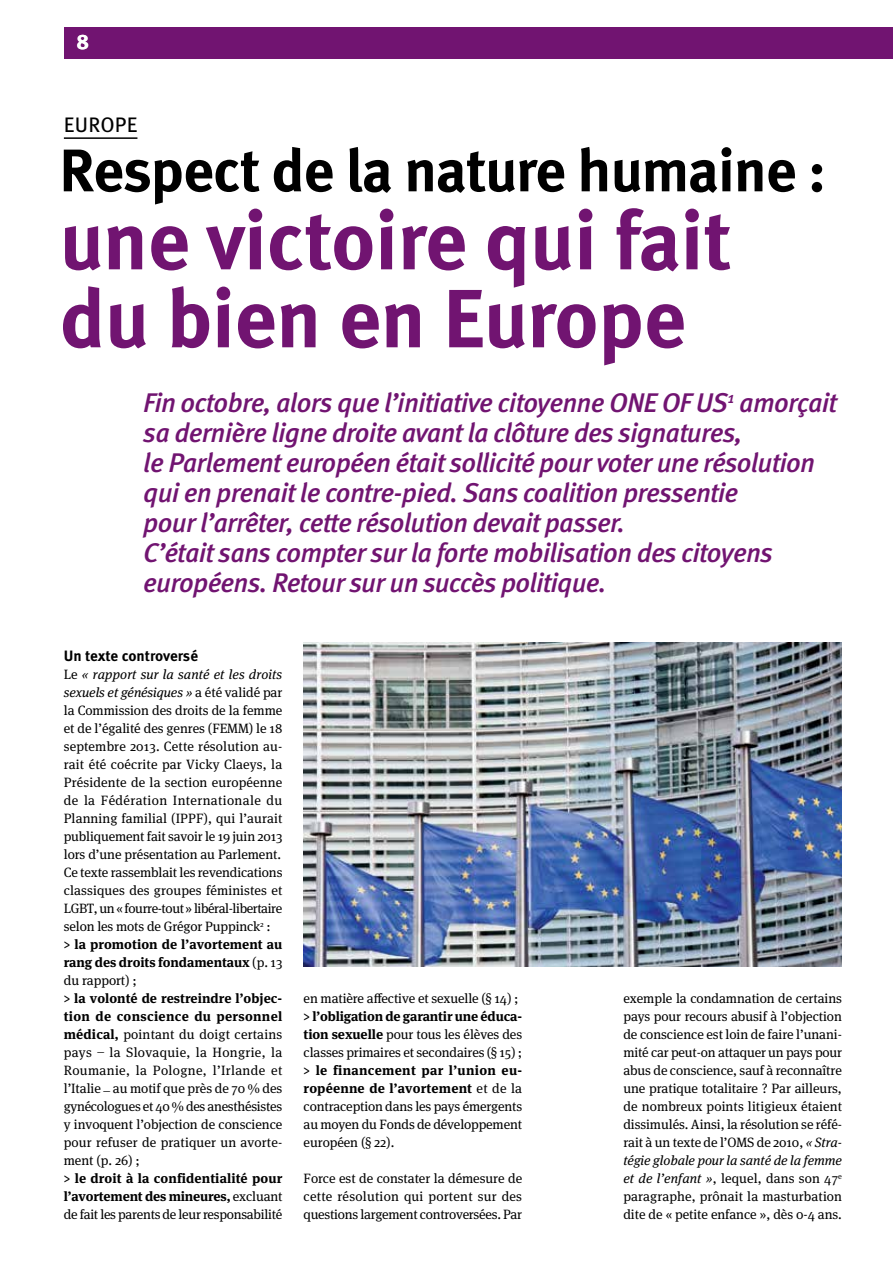
<style>
.page{position:relative;width:893px;height:1263px;background:#fff}
.page>*{position:absolute;margin:0;border:0;box-sizing:border-box;transform-origin:0 0}
.t1{font:700 82.5px/78px "Meta OT";letter-spacing:-.01em;color:#711471}
.t2{font:700 60px "Meta OT";letter-spacing:-.02em;color:#000}
.t3{font:italic 500 27px/30px "Meta OT";letter-spacing:-.03em;color:#711471}
.t4{font:21px "Meta OT";letter-spacing:.01em;color:#000}
.t5{font:700 21px "Meta OT";color:#fff}
.t6{font:700 15px "Meta OT";letter-spacing:-.005em;color:#000}
.t7{font:13.5px/18px "Meta Serif OT";letter-spacing:-.005em;color:#000;text-align:justify}
.t8{font:700 13.5px/18px "Meta Serif OT";letter-spacing:.005em;color:#000;text-align:justify}
.s1{font-style:italic}
.s2{font-weight:700}
.s3{font-weight:400}
</style>
<div class="page">
<div style="left:64px;top:27px;width:829px;height:32px;background:#711471"></div>
<img style="left:304px;top:643px;width:538px;height:324px">
<hr style="left:64px;top:137px;width:73px;height:2px;background:#000">
<h3 class="t5" style="left:77px;top:28px;width:14px">8</h3>
<h3 class="t4" style="left:64px;top:112px;width:75px">EUROPE</h3>
<h2 class="t2" style="left:59px;top:132px;width:768px">Respect de la nature humaine :</h2>
<h1 class="t1" style="left:59px;top:203px;width:674px">une victoire qui fait du bien en Europe</h1>
<p class="t3" style="left:143px;top:388px;width:695px">Fin octobre, alors que l’initiative citoyenne ONE OF US<sup>1</sup> amorçait sa dernière ligne droite avant la clôture des signatures,<br>le Parlement européen était sollicité pour voter une résolution qui en prenait le contre-pied. Sans coalition pressentie<br>pour l’arrêter, cette résolution devait passer.<br>C’était sans compter sur la forte mobilisation des citoyens européens. Retour sur un succès politique.</p>
<p class="t6" style="left:64px;top:646px;width:136px">Un texte controversé</p>
<p class="t7" style="left:64px;top:666px;width:220px;text-align:left">Le <span class="s1">« rapport sur la santé et les droits sexuels et génésiques »</span> a été validé par la Commission des droits de la femme et de l’égalité des genres (FEMM) le 18 septembre 2013. Cette résolution au&shy;rait été coécrite par Vicky Claeys, la Présidente de la section européenne de la Fédération Internationale du Planning familial (IPPF), qui l’aurait publiquement fait savoir le 19 juin 2013 lors d’une présentation au Parlement.<br>Ce texte rassemblait les revendications classiques des groupes féministes et LGBT, un « fourre-tout » libéral-libertaire selon les mots de Grégor Puppinck<sup>2</sup> :<br><span class="s2">&gt; la promotion de l’avortement au rang des droits fondamentaux</span> (p. 13 du rapport) ;</p>
<p class="t7" style="left:64px;top:990px;width:220px"><span class="s2">&gt; la volonté de restreindre l’objec&shy;tion de conscience du personnel médical,</span> pointant du doigt certains pays _ la Slovaquie, la Hongrie, la Roumanie, la Pologne, l’Irlande et l’Italie _ au motif que près de 70 % des gynécologues et 40 % des anesthésistes y invoquent l’objection de conscience pour refuser de pratiquer un avorte&shy;ment (p. 26) ;</p>
<p class="t8" style="left:64px;top:1169px;width:220px">&gt; le droit à la confidentialité pour l’avortement des mineures, <span class="s3">excluant de fait les parents de leur responsabilité</span></p>
<p class="t7" style="left:304px;top:989px;width:217px">en matière affective et sexuelle (§ 14) ;</p>
<p class="t7" style="left:304px;top:1007px;width:220px"><span class="s2">&gt; l’obligation de garantir une éduca&shy;tion sexuelle</span> pour tous les élèves des classes primaires et secondaires (§ 15) ;</p>
<p class="t7" style="left:304px;top:1061px;width:220px"><span class="s2">&gt; le financement par l’union eu&shy;ropéenne de l’avortement</span> et de la contraception dans les pays émergents au moyen du Fonds de développement européen (§ 22).</p>
<p class="t7" style="left:304px;top:1169px;width:220px">Force est de constater la démesure de cette résolution qui portent sur des questions largement controversées. Par</p>
<p class="t7" style="left:623px;top:989px;width:220px">exemple la condamnation de certains pays pour recours abusif à l’objection de conscience est loin de faire l’unani&shy;mité car peut-on attaquer un pays pour abus de conscience, sauf à reconnaître une pratique totalitaire ? Par ailleurs, de nombreux points litigieux étaient dissimulés. Ainsi, la résolution se réfé&shy;rait à un texte de l’OMS de 2010, <span class="s1">« Stra&shy;tégie globale pour la santé de la femme et de l’enfant »</span>, lequel, dans son 47<sup>e </sup>paragraphe, prônait la masturbation dite de « petite enfance », dès 0-4 ans.</p>
</div>
